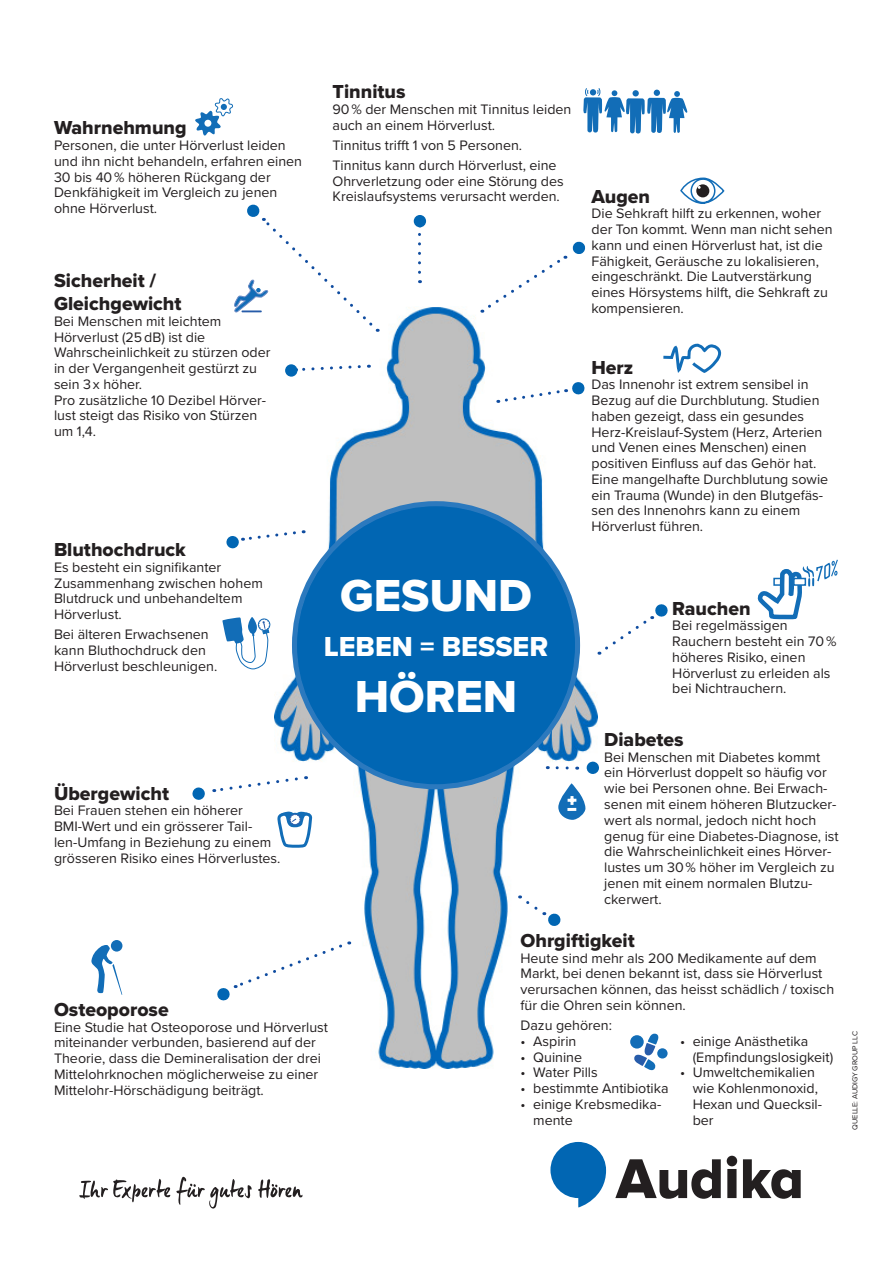
<style>
.page{position:relative;width:893px;height:1263px;background:#fff}
.page>*{position:absolute;margin:0;border:0;box-sizing:border-box;transform-origin:0 0}
.t1{font:46.5px "Proxima Nova Extrabld";color:#fff}
.t2{font:28.5px "Proxima Nova Extrabld";color:#fff}
.t3{font:19.5px "Proxima Nova Extrabld";color:#231f20}
.t4{font:14.25px/15.8px "Proxima Nova";color:#231f20}
._03_1_Fotozeile_x12{font:7.5px "Proxima Nova";letter-spacing:-.005em;color:#231f20}
</style>
<div class="page">
<img style="left:274px;top:307px;width:323px;height:762px">
<svg style="left:418px;top:227px;width:3px;height:45px"></svg>
<svg style="left:482px;top:256px;width:84px;height:57px"></svg>
<svg style="left:296px;top:363px;width:66px;height:10px"></svg>
<svg style="left:243px;top:529px;width:61px;height:13px"></svg>
<svg style="left:214px;top:775px;width:86px;height:18px"></svg>
<svg style="left:557px;top:766px;width:21px;height:4px"></svg>
<div style="left:414px;top:215px;width:12px;height:12px;background:#0166b3;border-radius:50%"></div>
<svg style="left:572px;top:241px;width:14px;height:13px"></svg>
<div style="left:285px;top:364px;width:13px;height:13px;background:#0166b3;border-radius:50%"></div>
<div style="left:226px;top:536px;width:13px;height:13px;background:#0166b3;border-radius:6px"></div>
<svg style="left:498px;top:381px;width:87px;height:22px"></svg>
<svg style="left:599px;top:604px;width:69px;height:51px"></svg>
<svg style="left:192px;top:787px;width:13px;height:13px"></svg>
<svg style="left:217px;top:941px;width:133px;height:60px"></svg>
<svg style="left:586px;top:761px;width:13px;height:13px"></svg>
<svg style="left:520px;top:895px;width:41px;height:32px"></svg>
<div style="left:296px;top:505px;width:280px;height:280px;background:#0166b3;border-radius:50%"></div>
<svg style="left:680px;top:177px;width:45px;height:27px"></svg>
<svg style="left:222px;top:617px;width:48px;height:53px"></svg>
<svg style="left:558px;top:783px;width:28px;height:37px"></svg>
<svg style="left:234px;top:204px;width:144px;height:128px"></svg>
<svg style="left:663px;top:343px;width:59px;height:30px"></svg>
<div style="left:657px;top:1048px;width:11px;height:10px;background:#126db7;border-radius:50%"></div>
<svg style="left:631px;top:1033px;width:30px;height:38px"></svg>
<div style="left:111px;top:940px;width:11px;height:11px;background:#126db7;border-radius:50%"></div>
<svg style="left:91px;top:945px;width:31px;height:50px"></svg>
<svg style="left:757px;top:559px;width:81px;height:61px"></svg>
<svg style="left:583px;top:88px;width:104px;height:46px"></svg>
<svg style="left:277px;top:809px;width:37px;height:41px"></svg>
<svg style="left:195px;top:98px;width:38px;height:38px"></svg>
<div style="left:204px;top:120px;width:7px;height:7px;background:#fff;border-radius:50%"></div>
<svg style="left:615px;top:1159px;width:106px;height:40px"></svg>
<svg style="left:743px;top:1159px;width:58px;height:40px"></svg>
<svg style="left:727px;top:1156px;width:10px;height:42px"></svg>
<svg style="left:550px;top:1142px;width:56px;height:65px"></svg>
<svg style="left:79px;top:1176px;width:224px;height:33px"></svg>
<p class="t3" style="left:54px;top:116px;width:134px">Wahrnehmung</p>
<p class="t4" style="left:54px;top:138px;width:250px">Personen, die unter Hörverlust leiden und ihn nicht behandeln, erfahren einen<br>30 bis 40 % höheren Rückgang der<br>Denkfähigkeit im Vergleich zu jenen ohne Hörverlust.</p>
<p class="t3" style="left:54px;top:268px;width:104px">Sicherheit /</p>
<p class="t3" style="left:54px;top:292px;width:129px">Gleichgewicht</p>
<p class="t4" style="left:54px;top:313px;width:169px">Bei Menschen mit leichtem</p>
<p class="t4" style="left:54px;top:329px;width:153px">Hörverlust (25 dB) ist die</p>
<p class="t4" style="left:54px;top:345px;width:218px">Wahrscheinlichkeit zu stürzen oder in der Vergangenheit gestürzt zu sein 3 x höher.</p>
<p class="t4" style="left:54px;top:392px;width:214px">Pro zusätzliche 10 Dezibel Hörver&shy;lust steigt das Risiko von Stürzen um 1,4.</p>
<p class="t3" style="left:54px;top:538px;width:133px">Bluthochdruck</p>
<p class="t4" style="left:54px;top:559px;width:210px">Es besteht ein signifikanter<br>Zusammenhang zwischen hohem<br>Blutdruck und unbehandeltem<br>Hörverlust.</p>
<p class="t4" style="left:54px;top:627px;width:165px">Bei älteren Erwachsenen kann Bluthochdruck den<br>Hörverlust beschleunigen.</p>
<p class="t3" style="left:54px;top:781px;width:117px">Übergewicht</p>
<p class="t4" style="left:54px;top:803px;width:228px">Bei Frauen stehen ein höherer BMI-Wert und ein grösserer Tail&shy;len-Umfang in Beziehung zu einem grösseren Risiko eines Hörverlustes.</p>
<p class="t3" style="left:333px;top:80px;width:74px">Tinnitus</p>
<p class="t4" style="left:333px;top:102px;width:240px">90 % der Menschen mit Tinnitus leiden auch an einem Hörverlust.</p>
<p class="t4" style="left:333px;top:137px;width:191px">Tinnitus trifft 1 von 5 Personen.</p>
<p class="t4" style="left:333px;top:157px;width:233px">Tinnitus kann durch Hörverlust, eine<br>Ohrverletzung oder eine Störung des<br>Kreislaufsystems verursacht werden.</p>
<p class="t1" style="left:340px;top:568px;width:193px">GESUND</p>
<p class="t2" style="left:324px;top:630px;width:226px">LEBEN = BESSER</p>
<p class="t1" style="left:355px;top:669px;width:164px">HÖREN</p>
<p class="t3" style="left:591px;top:184px;width:60px">Augen</p>
<p class="t4" style="left:591px;top:206px;width:243px">Die Sehkraft hilft zu erkennen, woher der Ton kommt. Wenn man nicht sehen kann und einen Hörverlust hat, ist die Fähigkeit, Geräusche zu lokalisieren, eingeschränkt. Die Lautverstärkung eines Hörsystems hilft, die Sehkraft zu kompensieren.</p>
<p class="t3" style="left:591px;top:355px;width:43px">Herz</p>
<p class="t4" style="left:591px;top:377px;width:238px">Das Innenohr ist extrem sensibel in Bezug auf die Durchblutung. Studien haben gezeigt, dass ein gesundes Herz-Kreislauf-System (Herz, Arterien und Venen eines Menschen) einen positiven Einfluss auf das Gehör hat.<br>Eine mangelhafte Durchblutung sowie ein Trauma (Wunde) in den Blutgefäs&shy;sen des Innenohrs kann zu einem Hörverlust führen.</p>
<p class="t3" style="left:672px;top:596px;width:80px">Rauchen</p>
<p class="t4" style="left:672px;top:618px;width:117px">Bei regelmässigen</p>
<p class="t4" style="left:672px;top:634px;width:166px">Rauchern besteht ein 70 % höheres Risiko, einen<br>Hörverlust zu erleiden als bei Nichtrauchern.</p>
<p class="t3" style="left:604px;top:728px;width:81px">Diabetes</p>
<p class="t4" style="left:604px;top:749px;width:236px">Bei Menschen mit Diabetes kommt ein Hörverlust doppelt so häufig vor wie bei Personen ohne. Bei Erwach&shy;senen mit einem höheren Blutzucker&shy;wert als normal, jedoch nicht hoch genug für eine Diabetes-Diagnose, ist die Wahrscheinlichkeit eines Hörver&shy;lustes um 30 % höher im Vergleich zu jenen mit einem normalen Blutzu&shy;ckerwert.</p>
<p class="t3" style="left:54px;top:998px;width:116px">Osteoporose</p>
<p class="t4" style="left:54px;top:1019px;width:275px">Eine Studie hat Osteoporose und Hörverlust miteinander verbunden, basierend auf der Theorie, dass die Demineralisation der drei Mittelohrknochen möglicherweise zu einer Mittelohr-Hörschädigung beiträgt.</p>
<p class="t3" style="left:520px;top:929px;width:116px">Ohrgiftigkeit</p>
<p class="t4" style="left:520px;top:950px;width:315px">Heute sind mehr als 200 Medikamente auf dem Markt, bei denen bekannt ist, dass sie Hörverlust verursachen können, das heisst schädlich / toxisch für die Ohren sein können.</p>
<p class="t4" style="left:520px;top:1018px;width:93px">Dazu gehören:</p>
<p class="t4" style="left:520px;top:1033px;width:57px">• Aspirin</p>
<p class="t4" style="left:520px;top:1049px;width:63px">• Quinine</p>
<p class="t4" style="left:520px;top:1065px;width:79px">• Water Pills</p>
<p class="t4" style="left:520px;top:1081px;width:150px">• bestimmte Antibiotika</p>
<p class="t4" style="left:533px;top:1096px;width:130px;text-indent:-13px">• einige Krebsmedika&shy;mente</p>
<p class="t4" style="left:693px;top:1033px;width:142px;text-indent:-13px">• einige Anästhetika (Empfindungslosigkeit)</p>
<p class="t4" style="left:693px;top:1065px;width:131px;text-indent:-13px">• Umweltchemikalien wie Kohlenmonoxid,<br>Hexan und Quecksil&shy;ber</p>
<p class="_03_1_Fotozeile_x12" style="left:851px;top:1129px;width:100px;rotate:-90deg">QUELLE: AUDIGY GROUP LLC</p>
</div>
